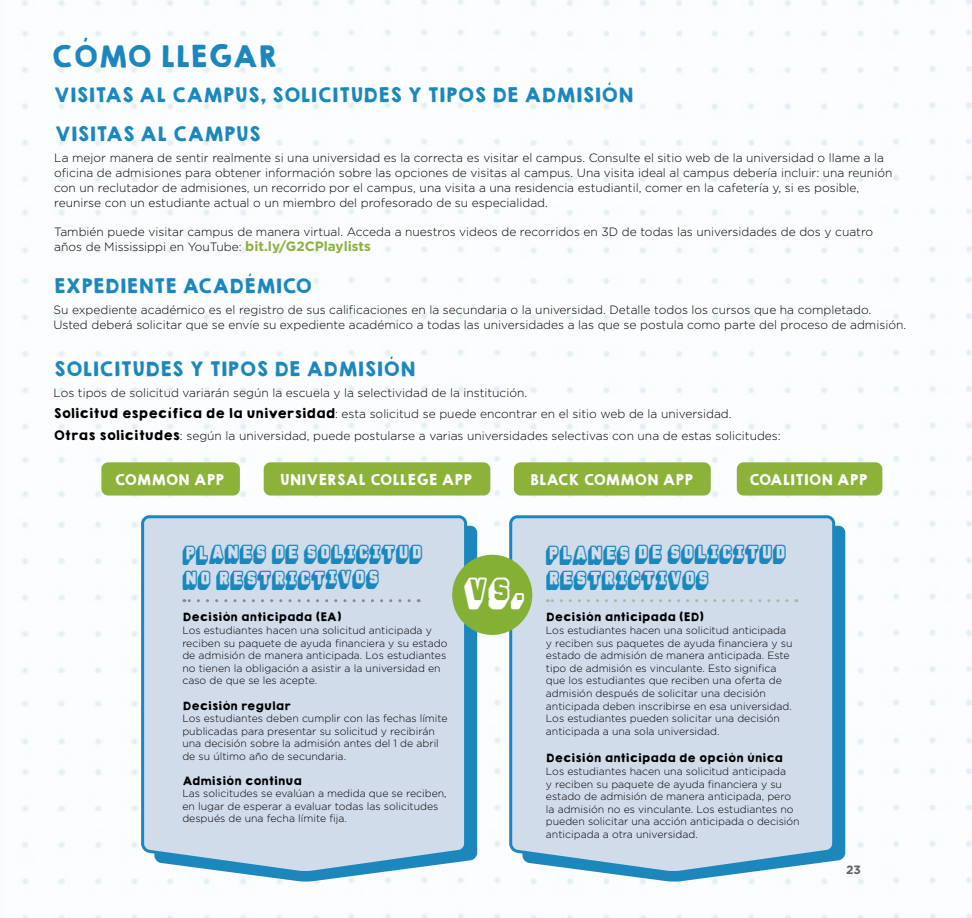
<style>
.page{position:relative;width:972px;height:918px;background:#fff}
.page>*{position:absolute;margin:0;border:0;box-sizing:border-box;transform-origin:0 0}
.t1{font:27px "KGHAPPY Solid";color:#1b87bd}
.t2{font:21px "Deep Shadow";color:#fff}
.t3{font:18px "KGHAPPY Solid";color:#1b87bd}
.t4{font:13.5px "KGHAPPY Solid";color:#fff}
.t5{font:12.75px/25.7px "Deep Shadow";letter-spacing:-.01em;color:#1b87bd}
.t6{font:300 12px/15px "Gotham";color:#000}
.t7{font:700 12px "Gotham";color:#616264}
.t8{font:300 10.5px/12.6px "Gotham";color:#000}
.t9{font:10.5px "KGHAPPY Solid";color:#000}
.s1{font-weight:700;font-size:13.5px;color:#8cb23a}
.s2{font-family:"KGHAPPY Solid";font-weight:400}
</style>
<div class="page">
<img style="left:21px;top:0;width:951px;height:918px">
<svg style="left:154px;top:526px;width:323px;height:356px;fill:#1b87bd"></svg>
<svg style="left:522px;top:526px;width:323px;height:356px;fill:#1b87bd"></svg>
<svg style="left:140px;top:514px;width:329px;height:362px;background:#c7d7e8"></svg>
<svg style="left:508px;top:514px;width:329px;height:362px;background:#c7d7e8"></svg>
<div style="left:452px;top:555px;width:80px;height:80px;background:#84b135;border-radius:50%"></div>
<svg style="left:184px;top:599px;width:225px;height:3px"></svg>
<svg style="left:547px;top:599px;width:240px;height:3px"></svg>
<div style="left:101px;top:462px;width:139px;height:34px;background:#8cb23a;border-radius:7px"></div>
<div style="left:264px;top:462px;width:226px;height:34px;background:#8cb23a;border-radius:7px"></div>
<div style="left:514px;top:462px;width:197px;height:34px;background:#8cb23a;border-radius:7px"></div>
<div style="left:737px;top:462px;width:145px;height:34px;background:#8cb23a;border-radius:7px"></div>
<h1 class="t1" style="left:51px;top:35px;width:228px">CÓMO LLEGAR</h1>
<h3 class="t3" style="left:53px;top:81px;width:581px">VISITAS AL CAMPUS, SOLICITUDES Y TIPOS DE ADMISIÓN</h3>
<h3 class="t3" style="left:54px;top:120px;width:208px">VISITAS AL CAMPUS</h3>
<p class="t6" style="left:54px;top:150px;width:840px">La mejor manera de sentir realmente si una universidad es la correcta es visitar el campus. Consulte el sitio web de la universidad o llame a la oficina de admisiones para obtener información sobre las opciones de visitas al campus. Una visita ideal al campus debería incluir: una reunión con un reclutador de admisiones, un recorrido por el campus, una visita a una residencia estudiantil, comer en la cafetería y, si es posible, reunirse con un estudiante actual o un miembro del profesorado de su especialidad.</p>
<p class="t6" style="left:54px;top:224px;width:820px">También puede visitar campus de manera virtual. Acceda a nuestros videos de recorridos en 3D de todas las universidades de dos y cuatro años de Mississippi en YouTube: <span class="s1">bit.ly/G2CPlaylists</span></p>
<h3 class="t3" style="left:53px;top:272px;width:260px">EXPEDIENTE ACADÉMICO</h3>
<p class="t6" style="left:53px;top:302px;width:854px">Su expediente académico es el registro de sus calificaciones en la secundaria o la universidad. Detalle todos los cursos que ha completado.<br>Usted deberá solicitar que se envíe su expediente académico a todas las universidades a las que se postula como parte del proceso de admisión.</p>
<h3 class="t3" style="left:53px;top:355px;width:363px">SOLICITUDES Y TIPOS DE ADMISIÓN</h3>
<p class="t6" style="left:53px;top:382px;width:680px;line-height:21px">Los tipos de solicitud variarán según la escuela y la selectividad de la institución.<br><span class="s2">Solicitud específica de la universidad</span>: esta solicitud se puede encontrar en el sitio web de la universidad.</p>
<p class="t6" style="left:53px;top:428px;width:729px"><span class="s2">Otras solicitudes</span>: según la universidad, puede postularse a varias universidades selectivas con una de estas solicitudes:</p>
<p class="t4" style="left:115px;top:469px;width:111px">COMMON APP</p>
<p class="t4" style="left:279px;top:469px;width:194px">UNIVERSAL COLLEGE APP</p>
<p class="t4" style="left:530px;top:469px;width:165px">BLACK COMMON APP</p>
<p class="t4" style="left:749px;top:469px;width:120px">COALITION APP</p>
<p class="t5" style="left:182px;top:545px;width:242px">PLANES DE SOLICITUD<br>NO RESTRICTIVOS</p>
<p class="t5" style="left:546px;top:545px;width:242px">PLANES DE SOLICITUD<br>RESTRICTIVOS</p>
<h2 class="t2" style="left:464px;top:587px;width:62px">VS.</h2>
<p class="t9" style="left:182px;top:609px;width:160px">Decisión anticipada (EA)</p>
<p class="t8" style="left:182px;top:624px;width:267px">Los estudiantes hacen una solicitud anticipada y reciben su paquete de ayuda financiera y su estado de admisión de manera anticipada. Los estudiantes no tienen la obligación a asistir a la universidad en caso de que se les acepte.</p>
<p class="t9" style="left:182px;top:697px;width:110px">Decisión regular</p>
<p class="t8" style="left:182px;top:712px;width:267px">Los estudiantes deben cumplir con las fechas límite publicadas para presentar su solicitud y recibirán una decisión sobre la admisión antes del 1 de abril de su último año de secundaria.</p>
<p class="t9" style="left:182px;top:772px;width:121px">Admisión continua</p>
<p class="t8" style="left:182px;top:787px;width:266px">Las solicitudes se evalúan a medida que se reciben, en lugar de esperar a evaluar todas las solicitudes después de una fecha límite fija.</p>
<p class="t9" style="left:546px;top:609px;width:159px">Decisión anticipada (ED)</p>
<p class="t8" style="left:546px;top:624px;width:248px">Los estudiantes hacen una solicitud anticipada y reciben sus paquetes de ayuda financiera y su estado de admisión de manera anticipada. Este tipo de admisión es vinculante. Esto significa que los estudiantes que reciben una oferta de admisión después de solicitar una decisión anticipada deben inscribirse en esa universidad.<br>Los estudiantes pueden solicitar una decisión anticipada a una sola universidad.</p>
<p class="t9" style="left:546px;top:750px;width:238px">Decisión anticipada de opción única</p>
<p class="t8" style="left:546px;top:765px;width:255px">Los estudiantes hacen una solicitud anticipada<br>y reciben su paquete de ayuda financiera y su estado de admisión de manera anticipada, pero la admisión no es vinculante. Los estudiantes no pueden solicitar una acción anticipada o decisión anticipada a otra universidad.</p>
<p class="t7" style="left:846px;top:863px;width:16px">23</p>
</div>
